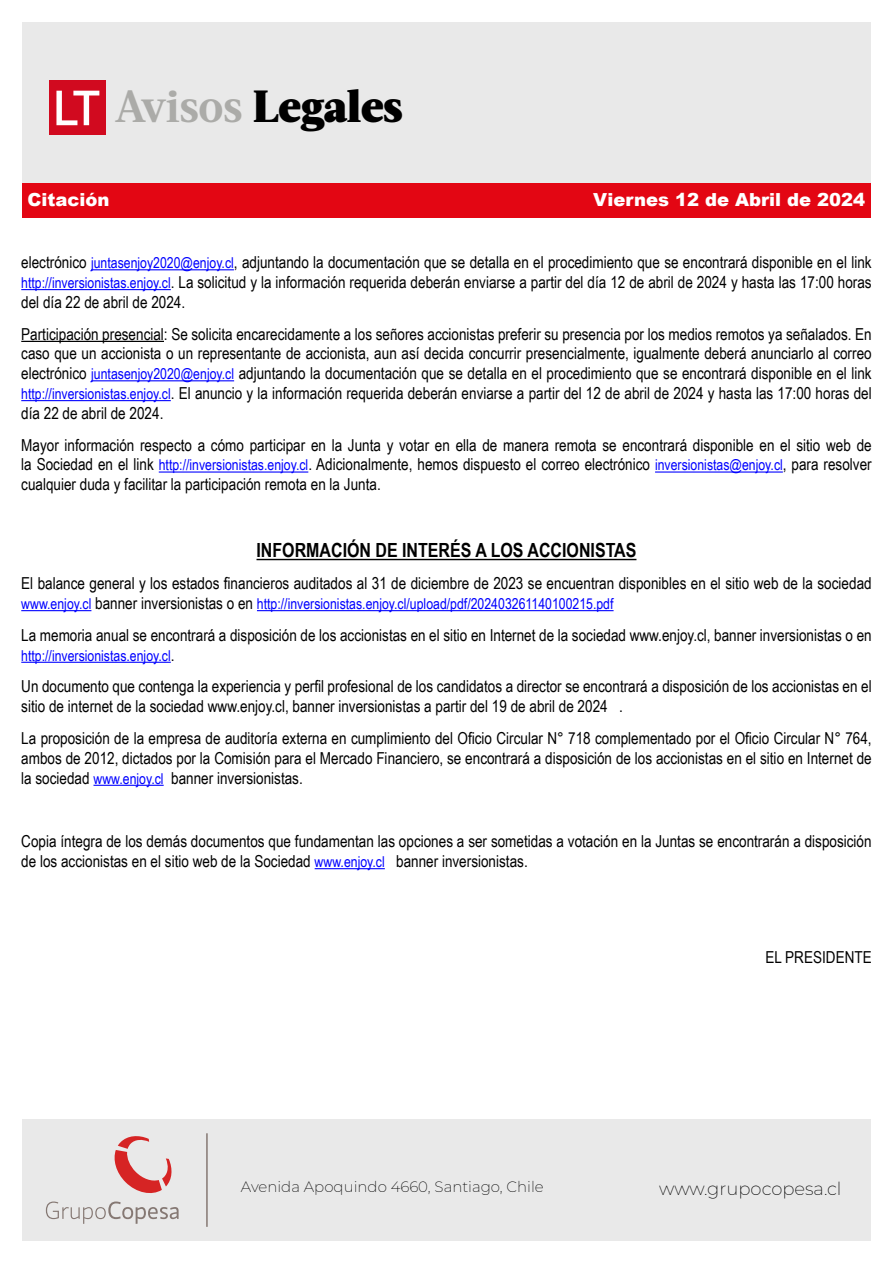
<style>
.page{position:relative;width:893px;height:1263px;background:#fff}
.page>*{position:absolute;margin:0;border:0;box-sizing:border-box;transform-origin:0 0}
.t1{font:900 45px "Acta";letter-spacing:-.01em;color:#000}
.t2{font:700 19.5px "Arial Narrow";color:#000}
.t3{font:900 18px "Arial";color:#fff}
.t4{font:200 18px "Montserrat";color:#000}
.t5{font:16.5px/19.8px "Arial Narrow";color:#000;text-align:justify}
.t6{font:15px "Arial Narrow";color:#00f}
.t7{font:200 15px "Montserrat";color:#000}
.s1{font-weight:700;color:#ababa8}
.s2{font-size:15px;color:#00f}
.s3{font-size:16.5px;color:#000}
</style>
<div class="page">
<div style="left:22px;top:1120px;width:849px;height:121px;background:#e9e9e9"></div>
<div style="left:22px;top:22px;width:849px;height:160px;background:#e9e9e9"></div>
<div style="left:50px;top:81px;width:56px;height:54px;background:#d10a1f"></div>
<svg style="left:56px;top:91px;width:43px;height:34px"></svg>
<div style="left:22px;top:183px;width:849px;height:35px;background:#e30613"></div>
<svg style="left:46px;top:1136px;width:133px;height:88px"></svg>
<hr style="left:206px;top:1133px;width:2px;height:94px;background:#857873">
<hr style="left:91px;top:269px;width:143px;height:1px;background:#00f">
<hr style="left:21px;top:289px;width:150px;height:1px;background:#00f">
<hr style="left:21px;top:341px;width:143px;height:1px;background:#000">
<hr style="left:91px;top:380px;width:143px;height:1px;background:#00f">
<hr style="left:21px;top:400px;width:150px;height:1px;background:#00f">
<hr style="left:159px;top:471px;width:149px;height:2px;background:#00f">
<hr style="left:655px;top:471px;width:128px;height:2px;background:#00f">
<hr style="left:256px;top:559px;width:380px;height:1px;background:#000">
<hr style="left:21px;top:610px;width:70px;height:1px;background:#00f">
<hr style="left:257px;top:610px;width:357px;height:1px;background:#00f">
<hr style="left:21px;top:662px;width:150px;height:1px;background:#00f">
<hr style="left:93px;top:785px;width:71px;height:1px;background:#00f">
<hr style="left:315px;top:868px;width:70px;height:1px;background:#00f">
<h1 class="t1" style="left:115px;top:79px;width:289px"><span class="s1">Avisos</span> Legales</h1>
<p class="t3" style="left:28px;top:187px;width:84px">Citación</p>
<p class="t3" style="left:593px;top:187px;width:274px">Viernes 12 de Abril de 2024</p>
<p class="t5" style="left:21px;top:252px;width:852px">electrónico <span class="s2">juntasenjoy2020@enjoy.cl</span>, adjuntando la documentación que se detalla en el procedimiento que se encontrará disponible en el link <span class="s2">http://inversionistas.enjoy.cl</span>. La solicitud y la información requerida deberán enviarse a partir del día 12 de abril de 2024 y hasta las 17:00 horas del día 22 de abril de 2024.</p>
<p class="t5" style="left:21px;top:323px;width:852px">Participación presencial: Se solicita encarecidamente a los señores accionistas preferir su presencia por los medios remotos ya señalados. En caso que un accionista o un representante de accionista, aun así decida concurrir presencialmente, igualmente deberá anunciarlo al correo electrónico <span class="s2">juntasenjoy2020@enjoy.cl</span> adjuntando la documentación que se detalla en el procedimiento que se encontrará disponible en el link <span class="s2">http://inversionistas.enjoy.cl</span>. El anuncio y la información requerida deberán enviarse a partir del 12 de abril de 2024 y hasta las 17:00 horas del día 22 de abril de 2024.</p>
<p class="t5" style="left:21px;top:434px;width:852px">Mayor información respecto a cómo participar en la Junta y votar en ella de manera remota se encontrará disponible en el sitio web de la Sociedad en el link <span class="s2">http://inversionistas.enjoy.cl</span>. Adicionalmente, hemos dispuesto el correo electrónico <span class="s2">inversionistas@enjoy.cl</span>, para resolver cualquier duda y facilitar la participación remota en la Junta.</p>
<p class="t2" style="left:256px;top:536px;width:381px">INFORMACIÓN DE INTERÉS A LOS ACCIONISTAS</p>
<p class="t5" style="left:21px;top:573px;width:852px">El balance general y los estados financieros auditados al 31 de diciembre de 2023 se encuentran disponibles en el sitio web de la sociedad</p>
<p class="t6" style="left:21px;top:593px;width:594px">www.enjoy.cl <span class="s3">banner inversionistas o en</span> http://inversionistas.enjoy.cl/upload/pdf/202403261140100215.pdf</p>
<p class="t5" style="left:21px;top:624px;width:852px">La memoria anual se encontrará a disposición de los accionistas en el sitio en Internet de la sociedad www.enjoy.cl, banner inversionistas o en</p>
<p class="t6" style="left:21px;top:644px;width:155px">http://inversionistas.enjoy.cl<span class="s3">.</span></p>
<p class="t5" style="left:21px;top:676px;width:852px">Un documento que contenga la experiencia y perfil profesional de los candidatos a director se encontrará a disposición de los accionistas en el sitio de internet de la sociedad www.enjoy.cl, banner inversionistas a partir del 19 de abril de 2024 .</p>
<p class="t5" style="left:21px;top:728px;width:852px">La proposición de la empresa de auditoría externa en cumplimiento del Oficio Circular N° 718 complementado por el Oficio Circular N° 764, ambos de 2012, dictados por la Comisión para el Mercado Financiero, se encontrará a disposición de los accionistas en el sitio en Internet de la sociedad <span class="s2">www.enjoy.cl</span> banner inversionistas.</p>
<p class="t5" style="left:21px;top:831px;width:852px">Copia íntegra de los demás documentos que fundamentan las opciones a ser sometidas a votación en la Juntas se encontrarán a disposición de los accionistas en el sitio web de la Sociedad <span class="s2">www.enjoy.cl</span> banner inversionistas.</p>
<p class="t5" style="left:765px;top:946px;width:108px">EL PRESIDENTE</p>
<p class="t7" style="left:241px;top:1177px;width:304px">Avenida Apoquindo 4660, Santiago, Chile</p>
<p class="t4" style="left:659px;top:1177px;width:184px">www.grupocopesa.cl</p>
</div>
